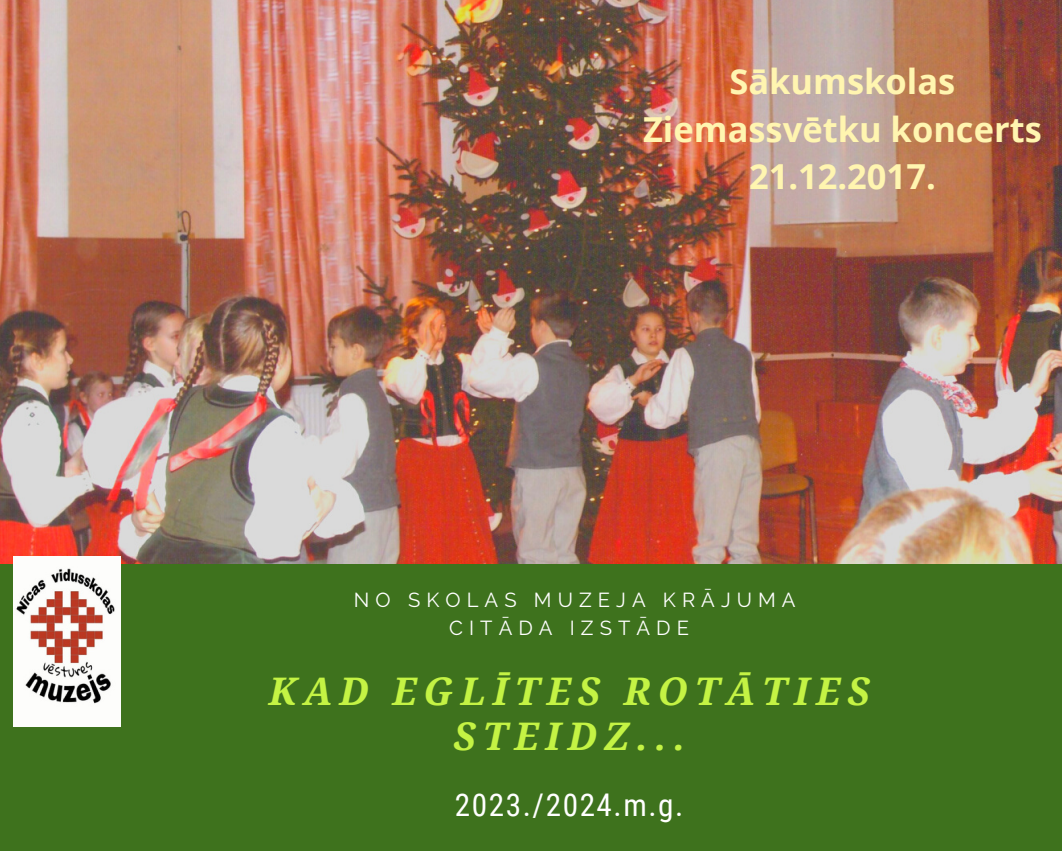
<style>
.page{position:relative;width:1062px;height:851px;background:#fff}
.page>*{position:absolute;margin:0;border:0;box-sizing:border-box;transform-origin:0 0}
.t1{font:italic 700 37.95px/45px "Droid Serif";letter-spacing:.185em;color:#c4f344;text-align:center}
.t2{font:700 34.5px/47.2px "Open Sans";color:#fff5b0;text-align:center}
.t3{font:31.2px "Roboto Condensed";letter-spacing:.05em;color:#fff}
.t4{font:20.25px "Raleway";letter-spacing:.3em;color:#fff}
</style>
<div class="page">
<div style="left:0;top:0;width:1061px;height:850px;background:#3e721d"></div>
<img style="left:0;top:0;width:1061px;height:563px">
<img style="left:13px;top:557px;width:107px;height:169px">
<p class="t2" style="left:643px;top:57px;width:400px">Sākumskolas<br>Ziemassvētku koncerts<br>21.12.2017.</p>
<p class="t4" style="left:354px;top:588px;width:443px">NO SKOLAS MUZEJA KRĀJUMA</p>
<p class="t4" style="left:449px;top:616px;width:241px">CITĀDA IZSTĀDE</p>
<p class="t1" style="left:269px;top:669px;width:602px">KAD EGLĪTES ROTĀTIES<br>STEIDZ...</p>
<p class="t3" style="left:455px;top:786px;width:230px">2023./2024.m.g.</p>
</div>
